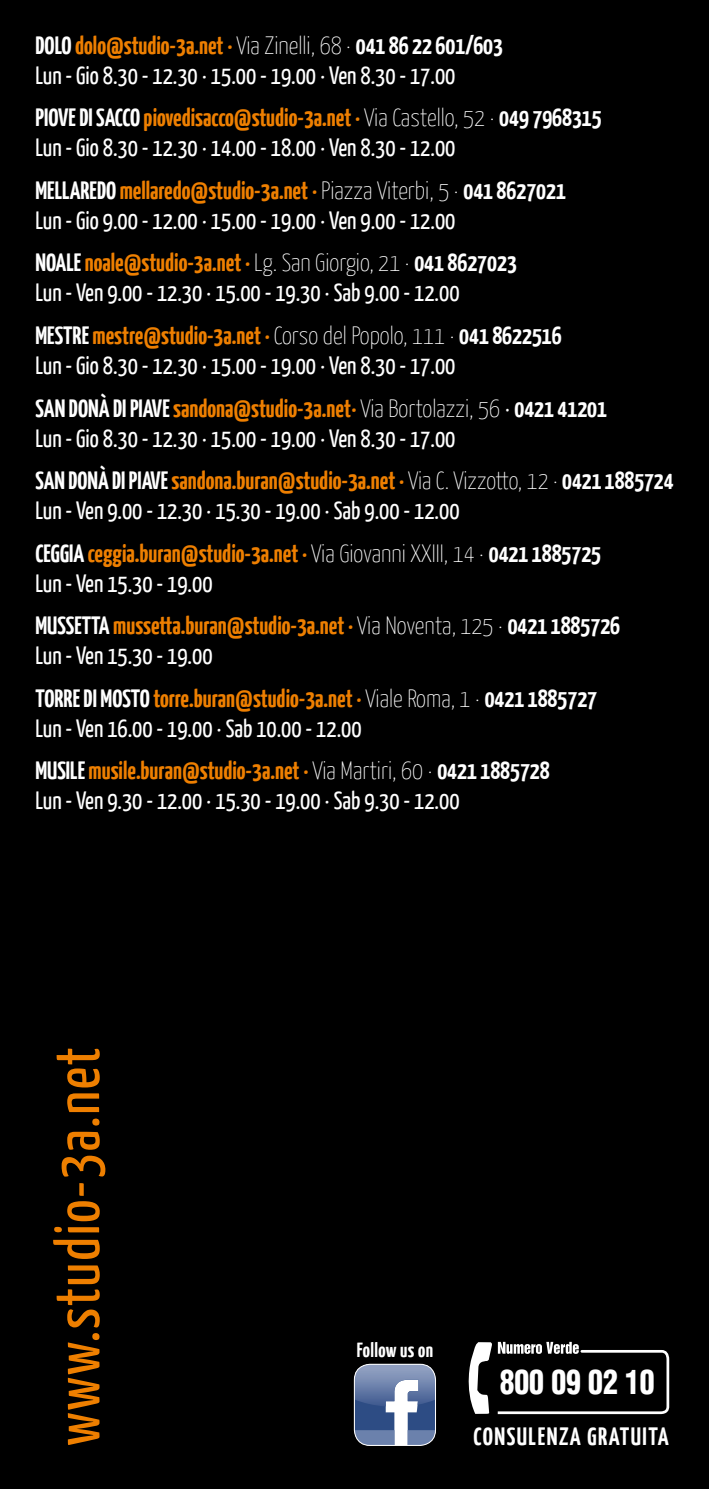
<style>
.page{position:relative;width:709px;height:1489px;background:#fff}
.page>*{position:absolute;margin:0;border:0;box-sizing:border-box;transform-origin:0 0}
.t1{font:62.5px "Yanone Kaffeesatz";letter-spacing:.025em;color:#ee7f00}
.t2{font:900 condensed 32.75px "Helvetica";color:#fff;scale:.9 1}
.t3{font:25px/30px "Yanone Kaffeesatz";color:#fff}
.t4{font:700 25px/30px "Yanone Kaffeesatz";color:#ee7f00}
.t5{font:700 25px "Yanone Kaffeesatz";letter-spacing:.06em;color:#fff}
.t6{font:700 20.5px "Yanone Kaffeesatz";letter-spacing:.02em;color:#fff}
.s1{font-weight:700}
.s2{font-weight:700;color:#ee7f00}
.s3{font-weight:100}
.s4{color:#fff}
.s5{font-weight:100;color:#fff}
.s6{font-weight:400;color:#fff}
</style>
<div class="page">
<div style="left:0;top:0;width:709px;height:1488px;background:#000"></div>
<svg style="left:354px;top:1365px;width:81px;height:80px;background:#778aae"></svg>
<div style="left:354px;top:1363px;width:82px;height:82px;border:1px solid #fff;border-radius:16px"></div>
<svg style="left:468px;top:1342px;width:24px;height:71px"></svg>
<svg style="left:498px;top:1341px;width:171px;height:72px"></svg>
<p class="t3" style="left:35px;top:29px;width:469px"><span class="s1">DOLO</span> <span class="s2">dolo@studio-3a.net ·</span> <span class="s3">Via Zinelli, 68 ·</span> <span class="s1">041 86 22 601/603<br></span>Lun - Gio 8.30 - 12.30 · 15.00 - 19.00 · Ven 8.30 - 17.00</p>
<p class="t3" style="left:35px;top:102px;width:568px"><span class="s1">PIOVE DI SACCO</span> <span class="s2">piovedisacco@studio-3a.net ·</span> <span class="s3">Via Castello, 52 ·</span> <span class="s1">049 7968315<br></span>Lun - Gio 8.30 - 12.30 · 14.00 - 18.00 · Ven 8.30 - 12.00</p>
<p class="t3" style="left:35px;top:174px;width:532px"><span class="s1">MELLAREDO</span> <span class="s2">mellaredo@studio-3a.net ·</span><span class="s3">Piazza Viterbi, 5 ·</span> <span class="s1">041 8627021<br></span>Lun - Gio 9.00 - 12.00 · 15.00 - 19.00 · Ven 9.00 - 12.00</p>
<p class="t3" style="left:35px;top:247px;width:483px"><span class="s1">NOALE</span> <span class="s2">noale@studio-3a.net ·</span><span class="s3">Lg. San Giorgio, 21 ·</span> <span class="s1">041 8627023<br></span>Lun - Ven 9.00 - 12.30 · 15.00 - 19.30 · Sab 9.00 - 12.00</p>
<p class="t3" style="left:35px;top:319px;width:528px"><span class="s1">MESTRE</span> <span class="s2">mestre@studio-3a.net ·</span><span class="s3">Corso del Popolo, 111 ·</span> <span class="s1">041 8622516<br></span>Lun - Gio 8.30 - 12.30 · 15.00 - 19.00 · Ven 8.30 - 17.00</p>
<p class="t3" style="left:35px;top:392px;width:573px"><span class="s1">SAN DONÀ DI PIAVE</span> <span class="s2">sandona@studio-3a.net·</span> <span class="s3">Via Bortolazzi, 56 •</span> <span class="s1">0421 41201<br></span>Lun - Gio 8.30 - 12.30 · 15.00 - 19.00 · Ven 8.30 - 17.00</p>
<p class="t3" style="left:35px;top:464px;width:639px"><span class="s1">SAN DONÀ DI PIAVE</span> <span class="s2">sandona.buran@studio-3a.net ·</span> <span class="s3">Via C. Vizzotto, 12 ·</span> <span class="s1">0421 1885724<br></span>Lun - Ven 9.00 - 12.30 · 15.30 - 19.00 · Sab 9.00 - 12.00</p>
<p class="t4" style="left:35px;top:537px;width:567px"><span class="s4">CEGGIA</span> ceggia.buran@studio-3a.net · <span class="s5">Via Giovanni XXIII, 14 ·</span> <span class="s4">0421 1885725<br></span><span class="s6">Lun - Ven 15.30 - 19.00</span></p>
<p class="t4" style="left:35px;top:610px;width:586px"><span class="s4">MUSSETTA</span> mussetta.buran@studio-3a.net · <span class="s5">Via Noventa, 125 ·</span> <span class="s4">0421 1885726<br></span><span class="s6">Lun - Ven 15.30 - 19.00</span></p>
<p class="t3" style="left:35px;top:682px;width:563px"><span class="s1">TORRE DI MOSTO</span> <span class="s2">torre.buran@studio-3a.net ·</span> <span class="s3">Viale Roma, 1 ·</span> <span class="s1">0421 1885727<br></span>Lun - Ven 16.00 - 19.00 · Sab 10.00 - 12.00</p>
<p class="t3" style="left:35px;top:754px;width:516px"><span class="s1">MUSILE</span> <span class="s2">musile.buran@studio-3a.net ·</span> <span class="s3">Via Martiri, 60 ·</span> <span class="s1">0421 1885728<br></span>Lun - Ven 9.30 - 12.00 · 15.30 - 19.00 · Sab 9.30 - 12.00</p>
<h1 class="t1" style="left:39px;top:1445px;width:400px;rotate:-90deg">www.studio-3a.net</h1>
<p class="t6" style="left:357px;top:1336px;width:78px">Follow us on</p>
<h2 class="t2" style="left:500px;top:1361px;width:174px">800 09 02 10</h2>
<p class="t5" style="left:473px;top:1421px;width:197px">CONSULENZA GRATUITA</p>
</div>
